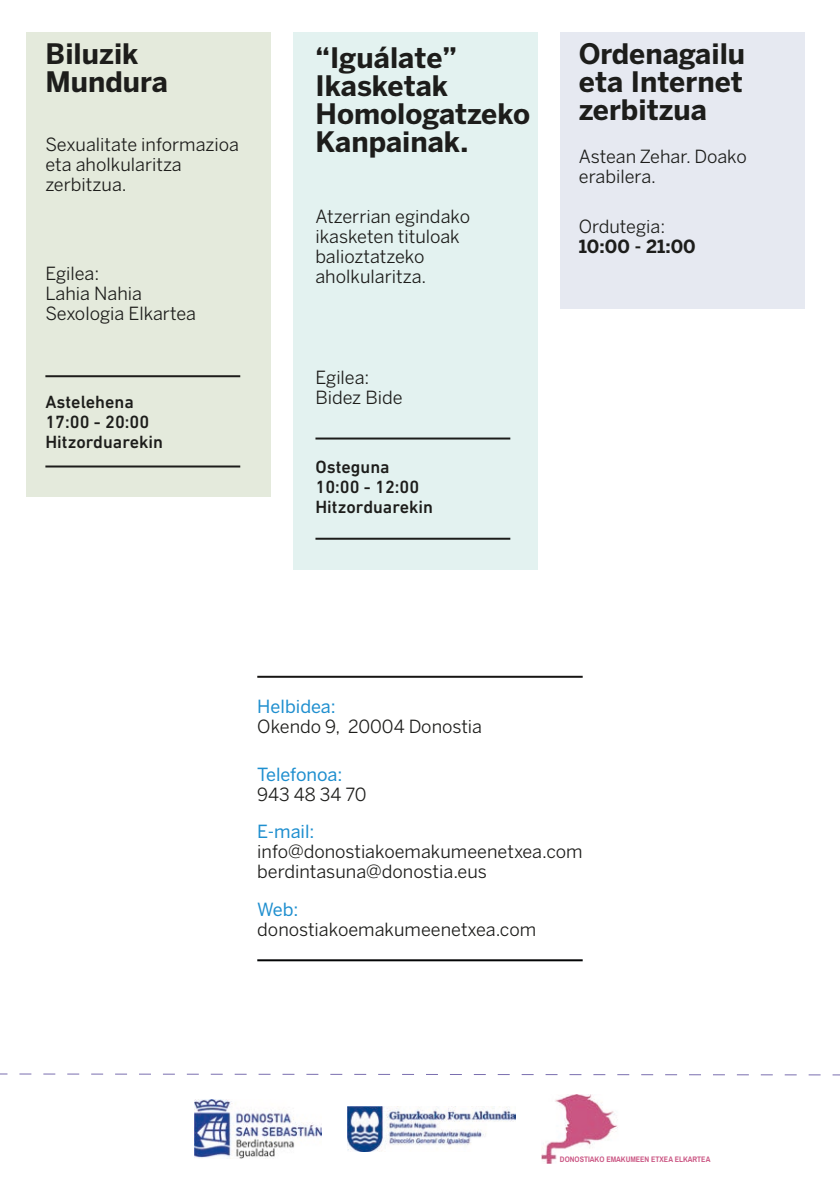
<style>
.page{position:relative;width:840px;height:1191px;background:#fff}
.page>*{position:absolute;margin:0;border:0;box-sizing:border-box;transform-origin:0 0}
.t1{font:700 28px/28px "Benton Sans";color:#1d1d1b}
.t2{font:18px/20px "Benton Sans";color:#1d1d1b}
.t3{font:500 18px/20px "DIN Next LT Pro";color:#1d1d1b}
.t4{font:18px "Benton Sans";color:#1f8fcf}
.t5{font:700 18px "Benton Sans";color:#1d1d1b}
.t6{font:700 8px "Archivo Narrow";color:#cb5784}
</style>
<div class="page">
<div style="left:27px;top:32px;width:244px;height:465px;background:#e4eadc"></div>
<div style="left:559px;top:32px;width:244px;height:277px;background:#e6e9f1"></div>
<div style="left:293px;top:32px;width:244px;height:537px;background:#e3f2f0"></div>
<hr style="left:45px;top:375px;width:195px;height:2px;background:#1d1d1b">
<hr style="left:45px;top:465px;width:195px;height:2px;background:#1d1d1b">
<hr style="left:257px;top:676px;width:325px;height:2px;background:#161513">
<hr style="left:257px;top:959px;width:325px;height:2px;background:#030405">
<hr style="left:315px;top:437px;width:195px;height:2px;background:#1d1d1b">
<hr style="left:315px;top:538px;width:195px;height:2px;background:#1d1d1b">
<svg style="left:0;top:1073px;width:839px;height:3px"></svg>
<img style="left:194px;top:1099px;width:128px;height:59px">
<img style="left:348px;top:1106px;width:167px;height:45px">
<img style="left:541px;top:1094px;width:77px;height:69px">
<h1 class="t1" style="left:45px;top:40px;width:124px">Biluzik<br>Mundura</h1>
<p class="t2" style="left:45px;top:134px;width:195px">Sexualitate informazioa eta aholkularitza zerbitzua.</p>
<p class="t2" style="left:45px;top:263px;width:152px">Egilea:<br>Lahia Nahia<br>Sexologia Elkartea</p>
<p class="t3" style="left:45px;top:391px;width:119px">Astelehena<br>17:00 - 20:00<br>Hitzorduarekin</p>
<h1 class="t1" style="left:315px;top:43px;width:216px">“Iguálate”<br>Ikasketak<br>Homologatzeko<br>Kanpainak.</h1>
<p class="t2" style="left:315px;top:206px;width:156px">Atzerrian egindako ikasketen tituloak balioztatzeko aholkularitza.</p>
<p class="t2" style="left:315px;top:367px;width:89px">Egilea:<br>Bidez Bide</p>
<p class="t3" style="left:315px;top:456px;width:119px">Osteguna<br>10:00 - 12:00<br>Hitzorduarekin</p>
<h1 class="t1" style="left:578px;top:40px;width:168px;text-align:justify">Ordenagailu eta Internet zerbitzua</h1>
<p class="t2" style="left:578px;top:146px;width:169px">Astean Zehar. Doako erabilera.</p>
<p class="t2" style="left:578px;top:217px;width:88px">Ordutegia:</p>
<p class="t5" style="left:578px;top:236px;width:118px">10:00 - 21:00</p>
<p class="t4" style="left:257px;top:695px;width:80px">Helbidea:</p>
<p class="t2" style="left:257px;top:716px;width:226px">Okendo 9, 20004 Donostia</p>
<p class="t4" style="left:257px;top:763px;width:87px">Telefonoa:</p>
<p class="t2" style="left:257px;top:784px;width:111px">943 48 34 70</p>
<p class="t4" style="left:257px;top:821px;width:59px">E-mail:</p>
<p class="t2" style="left:257px;top:841px;width:327px">info@donostiakoemakumeenetxea.com berdintasuna@donostia.eus</p>
<p class="t4" style="left:257px;top:899px;width:43px">Web:</p>
<p class="t2" style="left:257px;top:919px;width:280px">donostiakoemakumeenetxea.com</p>
<p class="t6" style="left:559px;top:1153px;width:152px">DONOSTIAKO EMAKUMEEN ETXEA ELKARTEA</p>
</div>
